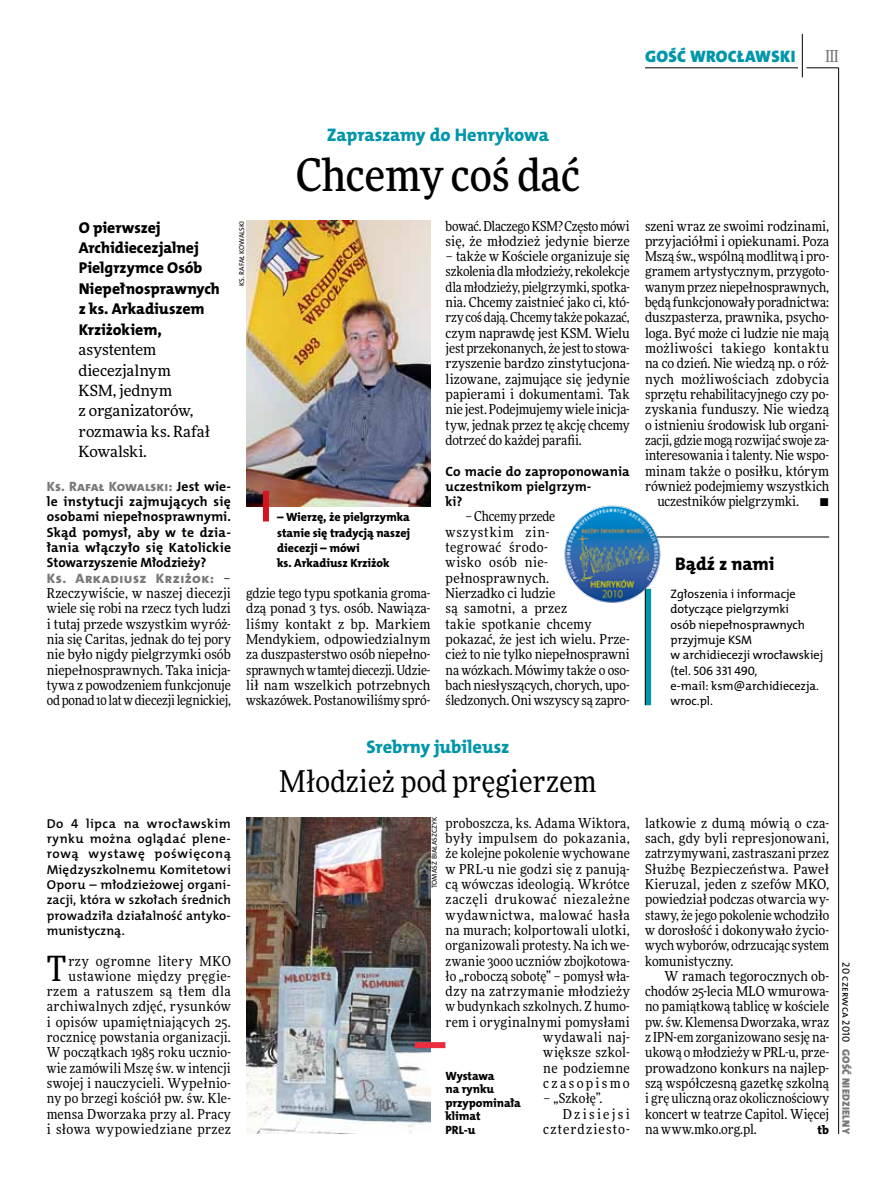
<style>
.page{position:relative;width:893px;height:1191px;background:#fff}
.page>*{position:absolute;margin:0;border:0;box-sizing:border-box;transform-origin:0 0}
.t1{font:500 45px "Freeday Narrow";color:#000}
.t2{font:34.8px "Freeday Narrow News";color:#000}
.t3{font:30px "Freeday Narrow News";letter-spacing:.01em;color:#000}
.t4{font:18.3px "The Mix HP8 Ex Bld";letter-spacing:-.005em;color:#0096aa}
.t5{font:18.3px "The Mix HP8 Ex Bld";letter-spacing:-.005em;color:#000}
.t6{font:16.65px "The Mix HP9 Blk";letter-spacing:.02em;color:#0096aa}
.t7{font:500 16.5px "Freeday Narrow";color:#787779;scale:.9 1}
.t8{font:15.75px/20.4px "The Mix HP8 Ex Bld";letter-spacing:-.005em;color:#000}
.t9{font:15.45px/20.4px "Freeday News";letter-spacing:-.01em;color:#000}
.t10{font:13.65px/15.3px "Freeday Narrow News";letter-spacing:.01em;color:#000;text-align:justify}
.t11{font:13.65px "Freeday Narrow News";letter-spacing:-.015em;color:#000}
.t12{font:13.65px "Freeday Narrow News";letter-spacing:-.01em;color:#000}
.t13{font:13.65px "Freeday Narrow News";letter-spacing:.03em;color:#000}
.t14{font:13.65px "The Mix HP8 Ex Bld";letter-spacing:.035em;color:#787779}
.t15{font:13.65px "Freeday Narrow News";letter-spacing:.08em;color:#000}
.t16{font:13.65px "Freeday Narrow News";letter-spacing:.165em;color:#000}
.t17{font:13.5px/15.3px "The Mix HP7 Bld";letter-spacing:.005em;color:#000;text-align:justify}
.t18{font:13.5px "The Mix HP8 Ex Bld";letter-spacing:.02em;color:#787779}
.t19{font:12.9px/15.3px "The Mix HP6 Se Bld";letter-spacing:.005em;color:#000;text-align:justify}
.t20{font:12.3px/15.3px "The Mix HP5 Plain";letter-spacing:-.005em;color:#000}
.t21{font:12.3px "The Mix HP8 Ex Bld";color:#000}
.t22{font:12px/13.5px "The Mix HP8 Ex Bld";letter-spacing:-.005em;color:#000}
.t23{font:10.5px "The Mix HP9 Blk";letter-spacing:.025em;color:#787779}
.t24{font:10.5px "The Mix HP5 Plain";color:#000}
.t25{font:7.2px "The Mix HP5 Plain";letter-spacing:.055em;color:#000}
.t26{font:7.2px "The Mix HP5 Plain";letter-spacing:.015em;color:#000}
.s1{font-family:"The Mix HP7 Bld";color:#000}
.s2{font-family:"Freeday Narrow News";color:#000}
</style>
<div class="page">
<hr style="left:806px;top:68px;width:33px;height:1px;background:#000">
<hr style="left:645px;top:68px;width:153px;height:1px;background:#000">
<hr style="left:838px;top:68px;width:1px;height:1066px;background:#000">
<hr style="left:802px;top:34px;width:1px;height:43px;background:#000">
<svg style="left:645px;top:536px;width:185px;height:169px"></svg>
<img style="left:246px;top:221px;width:184px;height:285px">
<img style="left:564px;top:505px;width:99px;height:99px">
<div style="left:263px;top:491px;width:6px;height:30px;background:#d3151f"></div>
<img style="left:246px;top:817px;width:184px;height:317px">
<div style="left:415px;top:1042px;width:30px;height:6px;background:#e92f3f"></div>
<p class="t6" style="left:645px;top:46px;width:152px">GOŚĆ WROCŁAWSKI</p>
<p class="t7" style="left:825px;top:46px;width:16px">III</p>
<h3 class="t4" style="left:327px;top:123px;width:224px">Zapraszamy do Henrykowa</h3>
<h1 class="t1" style="left:296px;top:147px;width:285px">Chcemy coś dać</h1>
<p class="t8" style="left:79px;top:217px;width:143px">O pierwszej<br>Archidiecezjalnej<br>Pielgrzymce Osób<br>Niepełnosprawnych z ks. Arkadiuszem<br>Krziżokiem,</p>
<p class="t9" style="left:79px;top:339px;width:133px">asystentem diecezjalnym<br>KSM, jednym<br>z organizatorów, rozmawia ks. Rafał<br>Kowalski.</p>
<p class="t18" style="left:47px;top:477px;width:186px">Ks. Rafał Kowalski: <span class="s1">Jest wie-</span></p>
<p class="t17" style="left:47px;top:494px;width:186px">le instytucji zajmujących się osobami niepełnosprawnymi.<br>Skąd pomysł, aby w te dzia&shy;łania włączyło się Katolickie Stowarzyszenie Młodzieży?</p>
<p class="t14" style="left:47px;top:569px;width:186px">Ks. Arkadiusz Krziżok: <span class="s2">–</span></p>
<p class="t10" style="left:47px;top:585px;width:186px">Rzeczywiście, w naszej diecezji wiele się robi na rzecz tych ludzi i tutaj przede wszystkim wyróż&shy;nia się Caritas, jednak do tej pory nie było nigdy pielgrzymki osób niepełnosprawnych. Taka inicja&shy;tywa z powodzeniem funkcjonuje od ponad 10 lat w diecezji legnickiej,</p>
<p class="t10" style="left:246px;top:585px;width:186px">gdzie tego typu spotkania groma&shy;dzą ponad 3 tys. osób. Nawiąza&shy;liśmy kontakt z bp. Markiem Mendykiem, odpowiedzialnym za duszpasterstwo osób niepełno&shy;sprawnych w tamtej diecezji. Udzie&shy;lił nam wszelkich potrzebnych wskazówek. Postanowiliśmy spró-</p>
<p class="t26" style="left:237px;top:286px;width:67px;rotate:-90deg">ks. Rafał Kowalski</p>
<p class="t22" style="left:277px;top:510px;width:134px;line-height:15.3px">– Wierzę, że pielgrzymka stanie się tradycją naszej diecezji – mówi<br>ks. Arkadiusz Krziżok</p>
<p class="t10" style="left:446px;top:218px;width:186px">bować. Dlaczego KSM? Często mówi się, że młodzież jedynie bierze</p>
<p class="t10" style="left:446px;top:248px;width:186px">– także w Kościele organizuje się szkolenia dla młodzieży, rekolekcje dla młodzieży, pielgrzymki, spotka&shy;nia. Chcemy zaistnieć jako ci, któ&shy;rzy coś dają. Chcemy także pokazać, czym naprawdę jest KSM. Wielu jest przekonanych, że jest to stowa&shy;rzyszenie bardzo zinstytucjona&shy;lizowane, zajmujące się jedynie papierami i dokumentami. Tak nie jest. Podejmujemy wiele inicja&shy;tyw, jednak przez tę akcję chcemy dotrzeć do każdej parafii.</p>
<p class="t17" style="left:446px;top:463px;width:186px;text-align:left">Co macie do zaproponowania uczestnikom pielgrzym-<br>ki?</p>
<p class="t10" style="left:446px;top:509px;width:186px;text-align:left;text-indent:20px">– Chcemy przede<br>wszystkim zin-<br>tegrować środo-<br>wisko osób nie&shy;pełnosprawnych.<br>Nierzadko ci ludzie<br>są samotni, a przez<br>takie spotkanie chcemy pokazać, że jest ich wielu. Prze&shy;cież to nie tylko niepełnosprawni na wózkach. Mówimy także o oso&shy;bach niesłyszących, chorych, upo&shy;śledzonych. Oni wszyscy są zapro-</p>
<p class="t19" style="left:47px;top:816px;width:186px">Do 4 lipca na wrocławskim rynku można oglądać plene&shy;rową wystawę poświęconą Międzyszkolnemu Komitetowi Oporu – młodzieżowej organi&shy;zacji, która w szkołach średnich prowadziła działalność antyko&shy;munistyczną.</p>
<h2 class="t2" style="left:47px;top:947px;width:21px">T</h2>
<p class="t10" style="left:47px;top:953px;width:186px;text-align:right">rzy ogromne litery MKO ustawione między pręgie&shy;rzem a ratuszem są tłem dla archiwalnych zdjęć, rysunków i opisów upamiętniających 25. rocznicę powstania organizacji.<br>W początkach 1985 roku ucznio&shy;wie zamówili Mszę św. w intencji swojej i nauczycieli. Wypełnio&shy;ny po brzegi kościół pw. św. Kle&shy;mensa Dworzaka przy al. Pracy i słowa wypowiedziane przez</p>
<h3 class="t4" style="left:367px;top:735px;width:144px">Srebrny jubileusz</h3>
<h3 class="t3" style="left:280px;top:763px;width:318px">Młodzież pod pręgierzem</h3>
<p class="t25" style="left:430px;top:888px;width:73px;rotate:-90deg">tomasz białaszczyk</p>
<p class="t10" style="left:446px;top:815px;width:186px;text-align:right">proboszcza, ks. Adama Wiktora, były impulsem do pokazania, że kolejne pokolenie wychowane w PRL-u nie godzi się z panują&shy;cą wówczas ideologią. Wkrótce zaczęli drukować niezależne wydawnictwa, malować hasła na murach; kolportowali ulotki, organizowali protesty. Na ich we&shy;zwanie 3000 uczniów zbojkotowa&shy;ło „roboczą sobotę” – pomysł wła&shy;dzy na zatrzymanie młodzieży w budynkach szkolnych. Z humo&shy;rem i oryginalnymi pomysłami wydawali naj-<br>większe szkol-<br>ne podziemne<br>czasopismo</p>
<p class="t10" style="left:543px;top:1090px;width:61px">– „Szkołę”.</p>
<p class="t16" style="left:563px;top:1105px;width:68px">Dzisiejsi</p>
<p class="t15" style="left:543px;top:1120px;width:88px">czterdziesto-</p>
<p class="t22" style="left:445px;top:1069px;width:77px">Wystawa<br>na rynku przypominała klimat<br>PRL-u</p>
<p class="t10" style="left:645px;top:218px;width:186px">szeni wraz ze swoimi rodzinami,</p>
<p class="t10" style="left:645px;top:233px;width:186px">przyjaciółmi i opiekunami. Poza</p>
<p class="t10" style="left:645px;top:248px;width:186px">Mszą św., wspólną modlitwą i pro-</p>
<p class="t10" style="left:645px;top:264px;width:186px">gramem artystycznym, przygoto-</p>
<p class="t12" style="left:645px;top:278px;width:186px">wanym przez niepełnosprawnych,</p>
<p class="t10" style="left:645px;top:294px;width:186px">będą funkcjonowały poradnictwa:</p>
<p class="t10" style="left:645px;top:310px;width:186px">duszpasterza, prawnika, psycho-</p>
<p class="t10" style="left:645px;top:325px;width:186px">loga. Być może ci ludzie nie mają</p>
<p class="t13" style="left:645px;top:340px;width:186px">możliwości takiego kontaktu</p>
<p class="t10" style="left:645px;top:356px;width:186px">na co dzień. Nie wiedzą np. o róż-</p>
<p class="t10" style="left:645px;top:371px;width:186px">nych możliwościach zdobycia</p>
<p class="t10" style="left:645px;top:386px;width:186px">sprzętu rehabilitacyjnego czy po-</p>
<p class="t10" style="left:645px;top:401px;width:186px">zyskania funduszy. Nie wiedzą</p>
<p class="t10" style="left:645px;top:417px;width:186px">o istnieniu środowisk lub organi-</p>
<p class="t11" style="left:645px;top:432px;width:186px">zacji, gdzie mogą rozwijać swoje za-</p>
<p class="t10" style="left:645px;top:447px;width:186px">interesowania i talenty. Nie wspo-</p>
<p class="t10" style="left:645px;top:463px;width:186px">minam także o posiłku, którym</p>
<p class="t10" style="left:645px;top:478px;width:186px">również podejmiemy wszystkich</p>
<p class="t10" style="left:657px;top:493px;width:143px">uczestników pielgrzymki.</p>
<p class="t10" style="left:819px;top:493px;width:11px">•</p>
<h3 class="t5" style="left:675px;top:552px;width:101px">Bądź z nami</h3>
<p class="t20" style="left:671px;top:586px;width:154px">Zgłoszenia i informacje dotyczące pielgrzymki<br>osób niepełnosprawnych przyjmuje KSM<br>w archidiecezji wrocławskiej (tel. 506 331 490,<br>e-mail: ksm@archidiecezja. wroc.pl.</p>
<p class="t10" style="left:645px;top:815px;width:186px">latkowie z dumą mówią o cza&shy;sach, gdy byli represjonowani, zatrzymywani, zastraszani przez Służbę Bezpieczeństwa. Paweł Kieruzal, jeden z szefów MKO, powiedział podczas otwarcia wy&shy;stawy, że jego pokolenie wchodziło w dorosłość i dokonywało życio&shy;wych wyborów, odrzucając system komunistyczny.</p>
<p class="t10" style="left:645px;top:968px;width:186px;text-indent:20px">W ramach tegorocznych ob&shy;chodów 25-lecia MLO wmurowa&shy;no pamiątkową tablicę w kościele pw. św. Klemensa Dworzaka, wraz z IPN-em zorganizowano sesję na&shy;ukową o młodzieży w PRL-u, prze&shy;prowadzono konkurs na najlep&shy;szą współczesną gazetkę szkolną i grę uliczną oraz okolicznościowy koncert w teatrze Capitol. Więcej na www.mko.org.pl.</p>
<p class="t21" style="left:817px;top:1122px;width:13px">tb</p>
<p class="t24" style="left:853px;top:962px;width:81px;rotate:90deg">20 czerwca 2010</p>
<p class="t23" style="left:853px;top:1049px;width:86px;rotate:90deg">GOŚĆ NIEDZIELNY</p>
</div>
